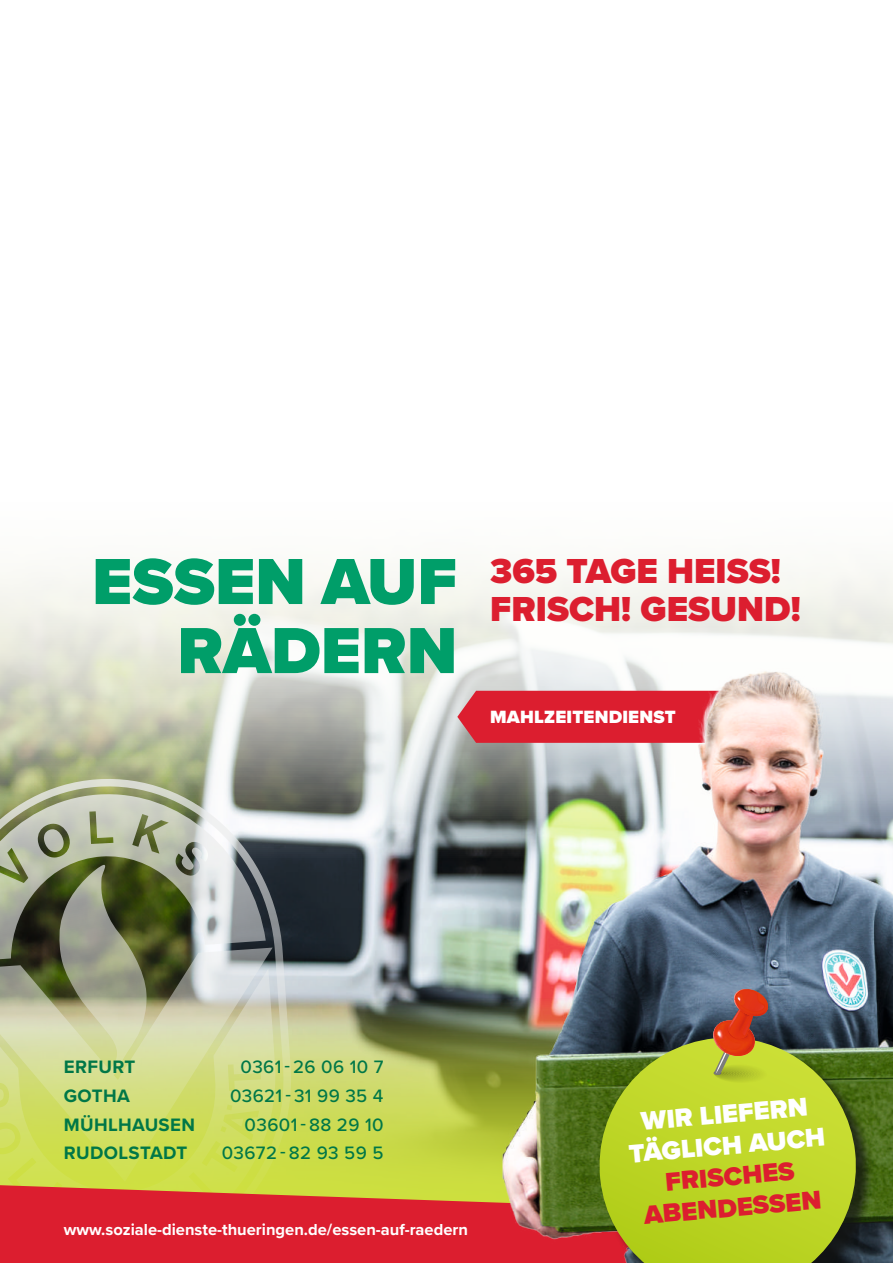
<style>
.page{position:relative;width:893px;height:1263px;background:#fff}
.page>*{position:absolute;margin:0;border:0;box-sizing:border-box;transform-origin:0 0}
.t1{font:900 67.5px "Proxima Nova";color:#009e69}
.t2{font:900 36px/37.5px "Proxima Nova";color:#dc1e2f}
.t3{font:900 26.7px/31.2px "Proxima Nova";color:#fff;text-align:center}
.t4{font:900 26.7px/31.2px "Proxima Nova";color:#dc1e2f;text-align:center}
.t5{font:500 18.6px "Proxima Nova";letter-spacing:.02em;color:#007747}
.t6{font:700 18.6px "Proxima Nova";letter-spacing:.02em;color:#007747}
.t7{font:900 18.45px "Proxima Nova";letter-spacing:.01em;color:#fff}
.t8{font:700 16.5px "Proxima Nova";color:#fff}
</style>
<div class="page">
<img style="left:0;top:569px;width:893px;height:429px">
<svg style="left:0;top:776px;width:294px;height:222px;background:#a3a997"></svg>
<svg style="left:0;top:865px;width:273px;height:133px;background:#7c826d"></svg>
<img style="left:0;top:998px;width:893px;height:265px">
<svg style="left:0;top:1185px;width:593px;height:78px;background:#d23933"></svg>
<div style="left:457px;top:691px;width:241px;height:52px;background:#dc1e2f"></div>
<img style="left:698px;top:660px;width:125px;height:212px">
<div style="left:602px;top:1039px;width:273px;height:224px;background:#131413;opacity:.75"></div>
<svg style="left:593px;top:1031px;width:269px;height:232px;background:#a2b528"></svg>
<svg style="left:711px;top:987px;width:59px;height:96px;background:#a58042"></svg>
<img style="left:716px;top:1026px;width:24px;height:23px">
<h2 class="t2" style="left:92px;top:552px;width:710px;text-indent:398px">365 TAGE HEISS!<br><sup>ESSEN</sup> <sup>AUF</sup> FRISCH! GESUND!</h2>
<h1 class="t1" style="left:177px;top:600px;width:281px">RÄDERN</h1>
<p class="t7" style="left:490px;top:703px;width:187px">MAHLZEITENDIENST</p>
<p class="t6" style="left:64px;top:1053px;width:73px">ERFURT</p>
<p class="t5" style="left:240px;top:1053px;width:145px">0361 - 26 06 10 7</p>
<p class="t6" style="left:64px;top:1082px;width:67px">GOTHA</p>
<p class="t5" style="left:230px;top:1082px;width:155px">03621 - 31 99 35 4</p>
<p class="t6" style="left:64px;top:1110px;width:133px">MÜHLHAUSEN</p>
<p class="t5" style="left:245px;top:1110px;width:140px">03601 - 88 29 10</p>
<p class="t6" style="left:64px;top:1139px;width:125px">RUDOLSTADT</p>
<p class="t5" style="left:222px;top:1139px;width:163px">03672 - 82 93 59 5</p>
<p class="t8" style="left:64px;top:1217px;width:406px">www.soziale-dienste-thueringen.de/essen-auf-raedern</p>
<h3 class="t3" style="left:625px;top:1107px;width:198px;rotate:-5deg">WIR LIEFERN<br>TÄGLICH AUCH</h3>
<h3 class="t4" style="left:640px;top:1168px;width:180px;rotate:-5deg">FRISCHES<br>ABENDESSEN</h3>
</div>
